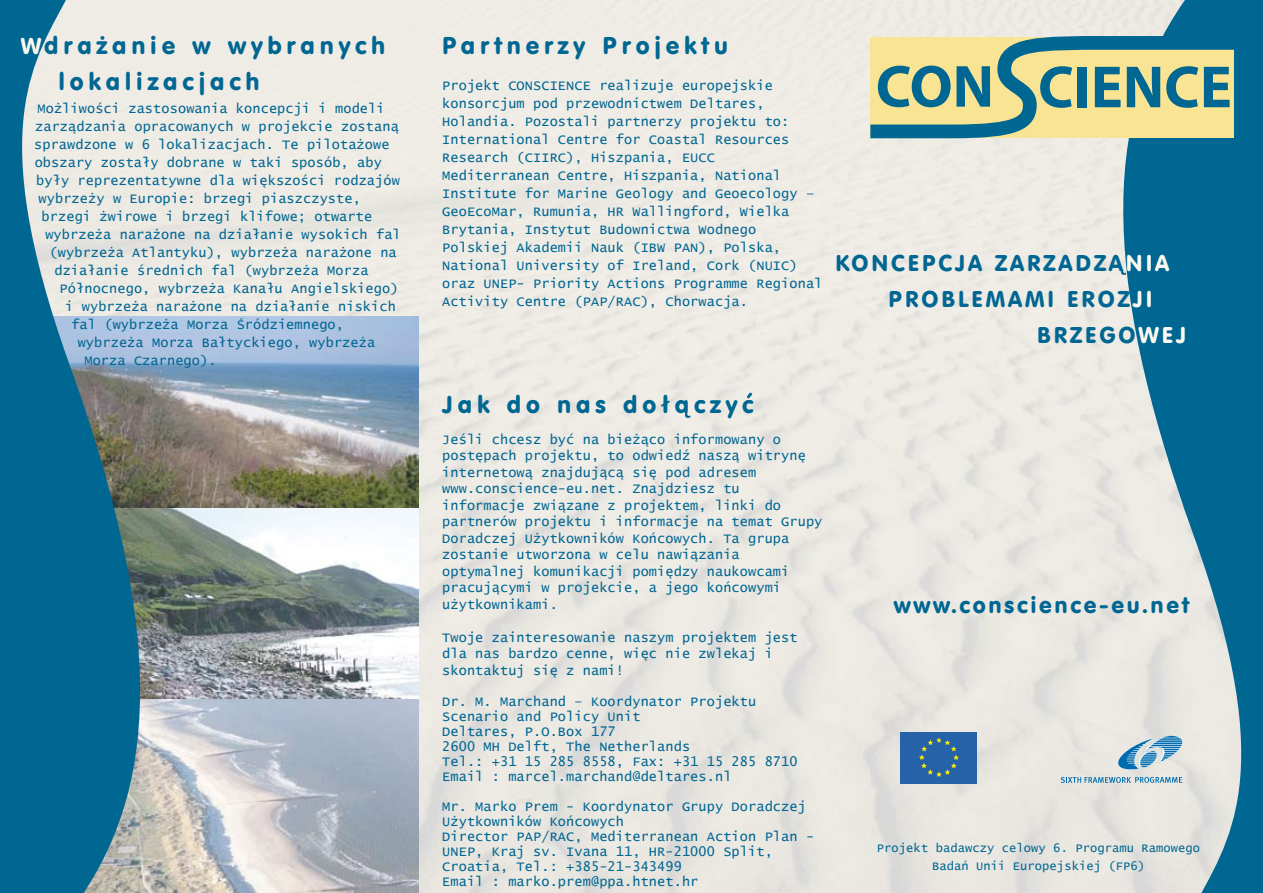
<style>
.page{position:relative;width:1263px;height:893px;background:#fff}
.page>*{position:absolute;margin:0;border:0;box-sizing:border-box;transform-origin:0 0}
.t1{font:24px/36px "VAG Rounded BT";letter-spacing:.2em;color:#006692}
.t2{font:22.5px "VAG Rounded BT";letter-spacing:.13em;color:#006692}
.t3{font:13.5px/18px "Lucida Console";letter-spacing:.01em;color:#006692}
.t4{font:12px/18px "Lucida Console";letter-spacing:.01em;color:#006692;text-align:center}
.s1{font-size:22.5px;color:#fbf8ef}
.s2{color:#fbf8ef}
</style>
<div class="page">
<img style="left:167px;top:0;width:929px;height:893px">
<img style="left:167px;top:507px;width:251px;height:193px">
<img style="left:167px;top:316px;width:251px;height:191px">
<img style="left:167px;top:700px;width:251px;height:193px">
<svg style="left:0;top:0;width:167px;height:893px;fill:#006692"></svg>
<svg style="left:1096px;top:0;width:167px;height:893px"></svg>
<svg style="left:857px;top:29px;width:391px;height:116px"></svg>
<svg style="left:878px;top:66px;width:72px;height:41px"></svg>
<svg style="left:956px;top:66px;width:34px;height:41px"></svg>
<svg style="left:1040px;top:66px;width:32px;height:42px"></svg>
<div style="left:1078px;top:67px;width:9px;height:40px;background:#006692"></div>
<svg style="left:1095px;top:67px;width:25px;height:40px"></svg>
<svg style="left:1127px;top:67px;width:33px;height:40px"></svg>
<svg style="left:1166px;top:66px;width:32px;height:42px"></svg>
<svg style="left:1204px;top:67px;width:25px;height:40px"></svg>
<svg style="left:1116px;top:736px;width:68px;height:34px"></svg>
<svg style="left:1061px;top:777px;width:121px;height:6px"></svg>
<div style="left:900px;top:732px;width:76px;height:51px;background:#2662a8"></div>
<svg style="left:919px;top:737px;width:40px;height:40px"></svg>
<svg style="left:1121px;top:270px;width:5px;height:5px"></svg>
<svg style="left:747px;top:393px;width:5px;height:5px"></svg>
<svg style="left:685px;top:412px;width:5px;height:6px"></svg>
<svg style="left:100px;top:36px;width:4px;height:4px"></svg>
<h1 class="t1" style="left:58px;top:27px;width:328px;text-indent:-38px"><span class="s1">W</span>drazanie w wybranych lokalizacjach</h1>
<p class="t3" style="left:37px;top:100px;width:349px">Możliwości zastosowania koncepcji i modeli</p>
<p class="t3" style="left:35px;top:118px;width:365px">zarządzania opracowanych w projekcie zostaną</p>
<p class="t3" style="left:34px;top:136px;width:357px">sprawdzone w 6 lokalizacjach. Te pilotażowe</p>
<p class="t3" style="left:35px;top:154px;width:349px">obszary zostały dobrane w taki sposób, aby</p>
<p class="t3" style="left:36px;top:172px;width:365px">były reprezentatywne dla większości rodzajów</p>
<p class="t3" style="left:39px;top:190px;width:324px">wybrzeży w Europie: brzegi piaszczyste,</p>
<p class="t3" style="left:42px;top:208px;width:332px">brzegi żwirowe i brzegi klifowe; otwarte</p>
<p class="t3" style="left:45px;top:226px;width:357px">wybrzeża narażone na działanie wysokich fal</p>
<p class="t3" style="left:50px;top:244px;width:349px">(wybrzeża Atlantyku), wybrzeża narażone na</p>
<p class="t3" style="left:54px;top:262px;width:316px">działanie średnich fal (wybrzeża Morza</p>
<p class="t3" style="left:60px;top:280px;width:340px">Północnego, wybrzeża Kanału Angielskiego)</p>
<p class="t3" style="left:65px;top:298px;width:332px">i wybrzeża narażone na działanie niskich</p>
<p class="t3" style="left:71px;top:316px;width:274px">fal (wybrzeża Morza Śródziemnego,</p>
<p class="t3" style="left:78px;top:334px;width:299px">wybrzeża Morza Bałtyckiego, wybrzeża</p>
<p class="t3" style="left:84px;top:352px;width:134px">Morza Czarnego).</p>
<h1 class="t1" style="left:442px;top:27px;width:287px">Partnerzy Projektu</h1>
<p class="t3" style="left:442px;top:77px;width:382px">Projekt CONSCIENCE realizuje europejskie konsorcjum pod przewodnictwem Deltares, Holandia. Pozostali partnerzy projektu to:<br>International Centre for Coastal Resources Research (CIIRC), Hiszpania, EUCC Mediterranean Centre, Hiszpania, National Institute for Marine Geology and Geoecology – GeoEcoMar, Rumunia, HR Wallingford, Wielka Brytania, Instytut Budownictwa Wodnego Polskiej Akademii Nauk (IBW PAN), Polska, National University of Ireland, Cork (NUIC) oraz UNEP- Priority Actions Programme Regional Activity Centre (PAP/RAC), Chorwacja.</p>
<h2 class="t2" style="left:835px;top:249px;width:335px">KONCEPCJA ZARZADZA<span class="s2">NIA</span></h2>
<h2 class="t2" style="left:888px;top:285px;width:265px">PROBLEMAMI EROZ<span class="s2">JI</span></h2>
<h2 class="t2" style="left:1037px;top:321px;width:151px">BRZEGO<span class="s2">WEJ</span></h2>
<h1 class="t1" style="left:442px;top:385px;width:313px">Jak do nas dołaczyc</h1>
<p class="t3" style="left:442px;top:432px;width:382px;line-height:16.5px">Jeśli chcesz być na bieżąco informowany o postępach projektu, to odwiedź naszą witrynę internetową znajdującą się pod adresem www.conscience-eu.net. Znajdziesz tu informacje związane z projektem, linki do partnerów projektu i informacje na temat Grupy Doradczej Użytkowników Końcowych. Ta grupa zostanie utworzona w celu nawiązania optymalnej komunikacji pomiędzy naukowcami pracującymi w projekcie, a jego końcowymi użytkownikami.</p>
<p class="t3" style="left:442px;top:630px;width:357px;line-height:16.5px">Twoje zainteresowanie naszym projektem jest dla nas bardzo cenne, więc nie zwlekaj i skontaktuj się z nami!</p>
<p class="t3" style="left:442px;top:695px;width:357px;line-height:15px">Dr. M. Marchand – Koordynator Projektu<br>Scenario and Policy Unit<br>Deltares, P.O.Box 177<br>2600 MH Delft, The Netherlands<br>Tel.: +31 15 285 8558, Fax: +31 15 285 8710<br>Email : marcel.marchand@deltares.nl</p>
<p class="t3" style="left:442px;top:800px;width:373px;line-height:15px">Mr. Marko Prem - Koordynator Grupy Doradczej Użytkowników Końcowych<br>Director PAP/RAC, Mediterranean Action Plan - UNEP, Kraj sv. Ivana 11, HR-21000 Split, Croatia, Tel.: +385-21-343499<br>Email : marko.prem@ppa.htnet.hr</p>
<h2 class="t2" style="left:894px;top:591px;width:297px">www.conscience-eu.net</h2>
<p class="t4" style="left:877px;top:840px;width:325px">Projekt badawczy celowy 6. Programu Ramowego<br>Badań Unii Europejskiej (FP6)</p>
</div>
